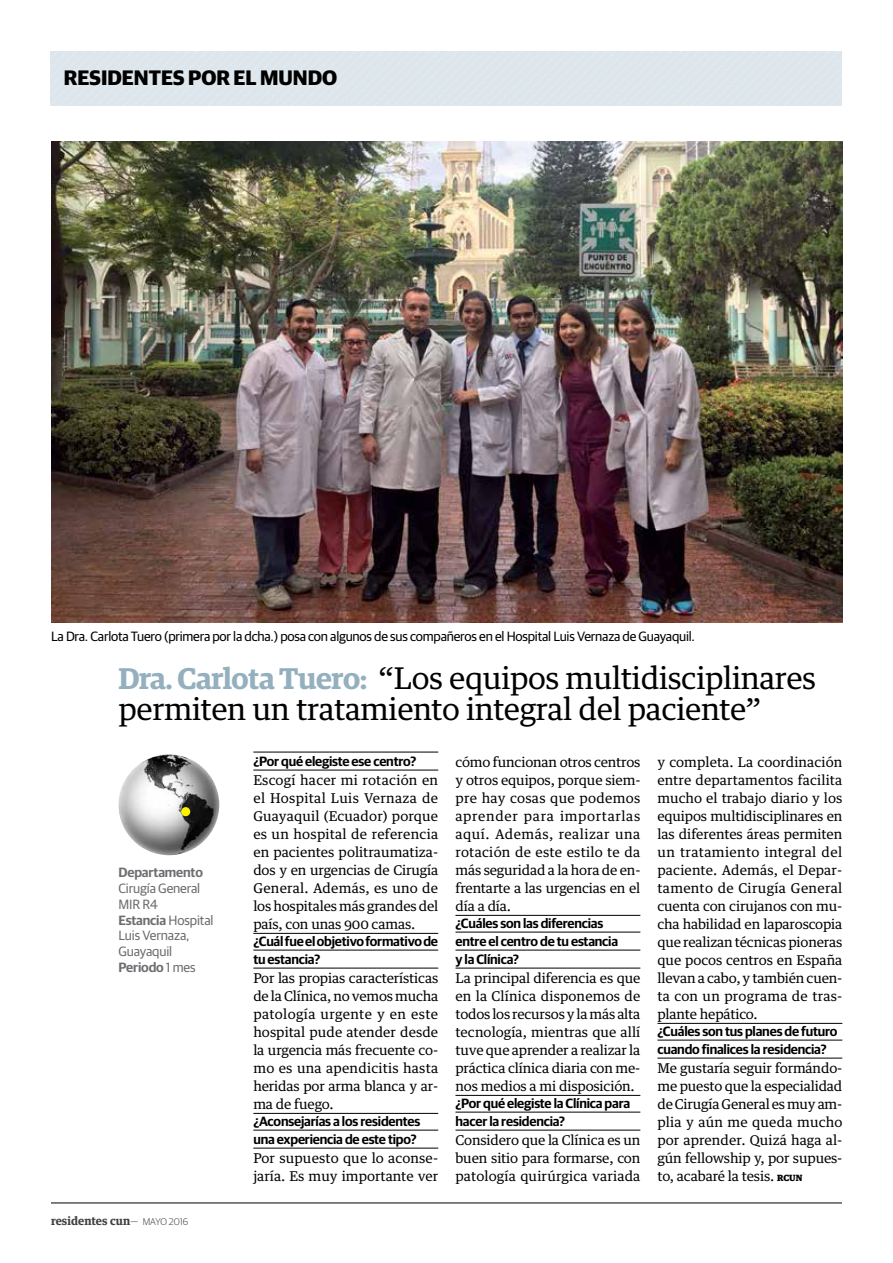
<style>
.page{position:relative;width:893px;height:1263px;background:#fff}
.page>*{position:absolute;margin:0;border:0;box-sizing:border-box;transform-origin:0 0}
.t1{font:30px/31.5px "Guardian Text Egyp";letter-spacing:-.015em;color:#000}
.t2{font:700 21px "Guardian Sans";color:#000}
.t3{font:13.5px/18px "Guardian Text Egyp";letter-spacing:-.015em;color:#000;text-align:justify}
.t4{font:600 13.5px/18px "Guardian Sans";letter-spacing:-.015em;color:#000}
.t5{font:13.5px "Guardian Sans";letter-spacing:-.015em;color:#000}
.t6{font:13.5px/15.8px "Guardian Sans";letter-spacing:-.01em;color:#6d6e71}
.t7{font:600 13.5px "Guardian Sans";color:#6d6e71}
.t8{font:700 11.25px "Guardian Text Egyp";color:#414042}
.t9{font:300 9.75px "Guardian Sans";color:#414042}
.s1{font-family:"Guardian Egyp";font-weight:600;color:#94b0be}
.s2{font-family:"Guardian Egyp";font-weight:700;font-size:9px}
.s3{font-weight:600}
.s4{font-family:"Guardian Sans";font-weight:300}
.s5{font-family:"Guardian Sans";font-weight:300;font-size:9.75px}
</style>
<div class="page">
<img style="left:118px;top:754px;width:101px;height:101px;border-radius:50px">
<hr style="left:51px;top:1203px;width:791px;height:1px;background:#000">
<hr style="left:657px;top:1023px;width:185px;height:1px;background:#000">
<hr style="left:657px;top:1040px;width:185px;height:1px;background:#000">
<hr style="left:657px;top:1058px;width:185px;height:1px;background:#000">
<img style="left:51px;top:141px;width:791px;height:481px">
<div style="left:181px;top:807px;width:9px;height:9px;background:#fff200;border-radius:50%"></div>
<hr style="left:253px;top:752px;width:185px;height:1px;background:#000">
<hr style="left:253px;top:770px;width:185px;height:1px;background:#000">
<hr style="left:253px;top:933px;width:185px;height:1px;background:#000">
<hr style="left:253px;top:950px;width:185px;height:1px;background:#000">
<hr style="left:253px;top:968px;width:185px;height:1px;background:#000">
<hr style="left:253px;top:1113px;width:185px;height:1px;background:#000">
<hr style="left:253px;top:1130px;width:185px;height:1px;background:#000">
<hr style="left:253px;top:1148px;width:185px;height:1px;background:#000">
<hr style="left:455px;top:915px;width:185px;height:1px;background:#000">
<hr style="left:455px;top:932px;width:185px;height:1px;background:#000">
<hr style="left:455px;top:950px;width:185px;height:1px;background:#000">
<hr style="left:455px;top:968px;width:185px;height:1px;background:#000">
<hr style="left:455px;top:1095px;width:185px;height:1px;background:#000">
<hr style="left:455px;top:1112px;width:185px;height:1px;background:#000">
<hr style="left:455px;top:1130px;width:185px;height:1px;background:#000">
<div style="left:51px;top:51px;width:791px;height:54px;background:#dde6ec"></div>
<h2 class="t2" style="left:64px;top:62px;width:50px">RESIDEN</h2>
<h2 class="t2" style="left:149px;top:62px;width:190px">TES POR EL MUNDO</h2>
<p class="t5" style="left:51px;top:626px;width:645px">La Dra. Carlota Tuero (primera por la dcha.) posa con algunos de sus compañeros en el Hospital Luis Vernaza de Guayaquil.</p>
<h1 class="t1" style="left:119px;top:659px;width:699px"><span class="s1">Dra. Carlota Tuero:</span> “Los equipos multidisciplinares permiten un tratamiento integral del paciente”</h1>
<p class="t3" style="left:657px;top:751px;width:186px">y completa. La coordinación entre departamentos facilita mucho el trabajo diario y los equipos multidisciplinares en las diferentes áreas permiten un tratamiento integral del paciente. Además, el Depar&shy;tamento de Cirugía General cuenta con cirujanos con mu&shy;cha habilidad en laparoscopia que realizan técnicas pioneras que pocos centros en España llevan a cabo, y también cuen&shy;ta con un programa de tras&shy;plante hepático.</p>
<p class="t4" style="left:657px;top:1021px;width:182px">¿Cuáles son tus planes de futuro cuando finalices la residencia?</p>
<p class="t3" style="left:657px;top:1057px;width:186px">Me gustaría seguir formándo&shy;me puesto que la especialidad de Cirugía General es muy am&shy;plia y aún me queda mucho por aprender. Quizá haga al&shy;gún fellowship y, por supues&shy;to, acabaré la tesis. <span class="s2">RCUN</span></p>
<p class="t3" style="left:455px;top:751px;width:186px">cómo funcionan otros centros y otros equipos, porque siem&shy;pre hay cosas que podemos aprender para importarlas aquí. Además, realizar una rotación de este estilo te da más seguridad a la hora de en&shy;frentarte a las urgencias en el día a día.</p>
<p class="t4" style="left:455px;top:913px;width:164px">¿Cuáles son las diferencias entre el centro de tu estancia y la Clínica?</p>
<p class="t3" style="left:455px;top:967px;width:186px">La principal diferencia es que en la Clínica disponemos de todos los recursos y la más alta tecnología, mientras que allí tuve que aprender a realizar la práctica clínica diaria con me&shy;nos medios a mi disposición.</p>
<p class="t4" style="left:455px;top:1093px;width:176px">¿Por qué elegiste la Clínica para hacer la residencia?</p>
<p class="t3" style="left:455px;top:1129px;width:186px">Considero que la Clínica es un buen sitio para formarse, con patología quirúrgica variada</p>
<p class="t4" style="left:253px;top:751px;width:165px">¿Por qué elegiste ese centro?</p>
<p class="t3" style="left:253px;top:769px;width:186px">Escogí hacer mi rotación en el Hospital Luis Vernaza de Guayaquil (Ecuador) porque es un hospital de referencia en pacientes politraumatiza&shy;dos y en urgencias de Cirugía General. Además, es uno de los hospitales más grandes del país, con unas 900 camas.</p>
<p class="t4" style="left:253px;top:931px;width:186px">¿Cuál fue el objetivo formativo de tu estancia?</p>
<p class="t3" style="left:253px;top:967px;width:186px">Por las propias características de la Clínica, no vemos mucha patología urgente y en este hospital pude atender desde la urgencia más frecuente co&shy;mo es una apendicitis hasta heridas por arma blanca y ar&shy;ma de fuego.</p>
<p class="t4" style="left:253px;top:1111px;width:169px">¿Aconsejarías a los residentes una experiencia de este tipo?</p>
<p class="t3" style="left:253px;top:1147px;width:186px">Por supuesto que lo aconse&shy;jaría. Es muy importante ver</p>
<p class="t7" style="left:119px;top:863px;width:86px">Departamento</p>
<p class="t6" style="left:119px;top:879px;width:96px">Cirugía General<br>MIR R4<br><span class="s3">Estancia</span> Hospital<br>Luis Vernaza,<br>Guayaquil<br><span class="s3">Periodo</span> 1 mes</p>
<p class="t8" style="left:51px;top:1211px;width:99px">residentes cun<span class="s4">—</span> <span class="s5">MAYO</span></p>
<p class="t9" style="left:169px;top:1214px;width:21px">2016</p>
</div>
